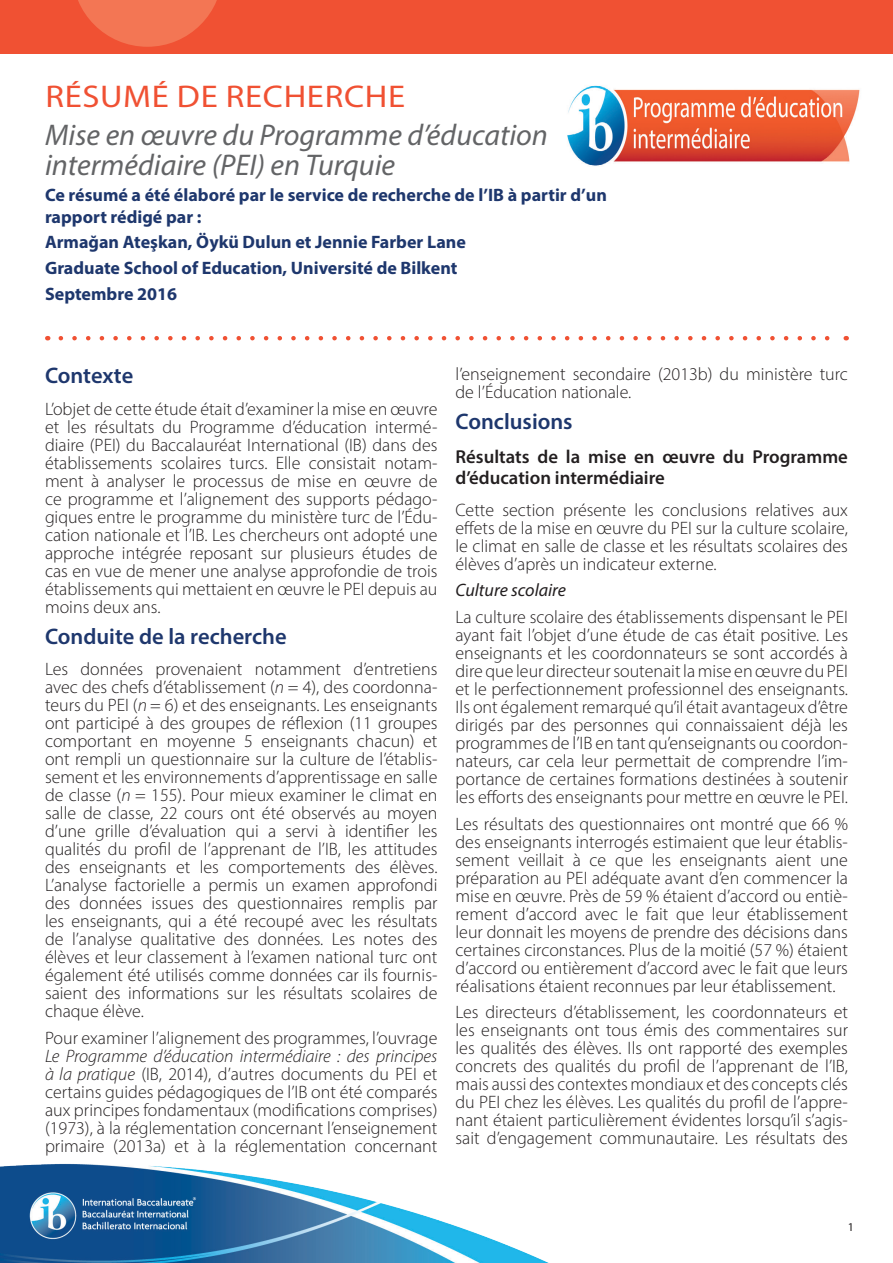
<style>
.page{position:relative;width:893px;height:1263px;background:#fff}
.page>*{position:absolute;margin:0;border:0;box-sizing:border-box;transform-origin:0 0}
.Research_main_headin{font:31.5px "Myriad Pro";letter-spacing:.02em;color:#f05133;scale:1.1 1}
.Study_title{font:italic 30px/30px "Myriad Pro";color:#636466}
.Heading_1_-_dark_blu{font:600 22.5px "Myriad Pro";color:#1e376d}
.Body_subheading{font:600 18.75px/21px "Myriad Pro";color:#231f20}
.Main_body{font:300 18px/18px "Myriad Pro";color:#231f20;text-align:justify}
.Credit{font:700 18px/21.6px "Myriad Pro";color:#1e376d}
.Sub_sub_heading{font:italic 18px "Myriad Pro";color:#231f20}
.t1{font:12px "Myriad Pro";color:#231f20}
.s1{font-style:italic}
</style>
<div class="page">
<div style="left:0;top:0;width:893px;height:54px;background:#f05133"></div>
<svg style="left:78px;top:0;width:139px;height:47px"></svg>
<img style="left:0;top:1163px;width:549px;height:100px">
<svg style="left:61px;top:336px;width:769px;height:4px"></svg>
<img style="left:567px;top:85px;width:293px;height:81px">
<p class="Research_main_headin" style="left:45px;top:77px;width:329px">RÉSUMÉ DE RECHERCHE</p>
<p class="Study_title" style="left:45px;top:119px;width:504px">Mise en œuvre du Programme d’éducation intermédiaire (PEI) en Turquie</p>
<p class="Credit" style="left:45px;top:183px;width:563px">Ce résumé a été élaboré par le service de recherche de l’IB à partir d’un rapport rédigé par :</p>
<p class="Credit" style="left:45px;top:231px;width:422px">Armağan Ateşkan, Öykü Dulun et Jennie Farber Lane</p>
<p class="Credit" style="left:45px;top:257px;width:414px">Graduate School of Education, Université de Bilkent</p>
<p class="Credit" style="left:45px;top:283px;width:134px">Septembre 2016</p>
<p class="Heading_1_-_dark_blu" style="left:45px;top:361px;width:90px">Contexte</p>
<p class="Main_body" style="left:45px;top:400px;width:394px">L’objet de cette étude était d’examiner la mise en œuvre et les résultats du Programme d’éducation intermé&shy;diaire (PEI) du Baccalauréat International (IB) dans des établissements scolaires turcs. Elle consistait notam&shy;ment à analyser le processus de mise en œuvre de ce programme et l’alignement des supports pédago&shy;giques entre le programme du ministère turc de l’Édu&shy;cation nationale et l’IB. Les chercheurs ont adopté une approche intégrée reposant sur plusieurs études de cas en vue de mener une analyse approfondie de trois établissements qui mettaient en œuvre le PEI depuis au moins deux ans.</p>
<p class="Heading_1_-_dark_blu" style="left:45px;top:622px;width:243px">Conduite de la recherche</p>
<p class="Main_body" style="left:45px;top:660px;width:394px">Les données provenaient notamment d’entretiens avec des chefs d’établissement (<span class="s1">n</span> = 4), des coordonna&shy;teurs du PEI (<span class="s1">n</span> = 6) et des enseignants. Les enseignants ont participé à des groupes de réflexion (11 groupes comportant en moyenne 5 enseignants chacun) et ont rempli un questionnaire sur la culture de l’établis&shy;sement et les environnements d’apprentissage en salle de classe (<span class="s1">n</span> = 155). Pour mieux examiner le climat en salle de classe, 22 cours ont été observés au moyen d’une grille d’évaluation qui a servi à identifier les qualités du profil de l’apprenant de l’IB, les attitudes des enseignants et les comportements des élèves.<br>L’analyse factorielle a permis un examen approfondi des données issues des questionnaires remplis par les enseignants, qui a été recoupé avec les résultats de l’analyse qualitative des données. Les notes des élèves et leur classement à l’examen national turc ont également été utilisés comme données car ils fournis&shy;saient des informations sur les résultats scolaires de chaque élève.</p>
<p class="Main_body" style="left:45px;top:1029px;width:394px">Pour examiner l’alignement des programmes, l’ouvrage <span class="s1">Le Programme d’éducation intermédiaire : des principes à la pratique</span> (IB, 2014), d’autres documents du PEI et certains guides pédagogiques de l’IB ont été comparés aux principes fondamentaux (modifications comprises) (1973), à la réglementation concernant l’enseignement primaire (2013a) et à la réglementation concernant</p>
<p class="Main_body" style="left:455px;top:365px;width:394px">l’enseignement secondaire (2013b) du ministère turc de l’Éducation nationale.</p>
<p class="Heading_1_-_dark_blu" style="left:455px;top:407px;width:119px">Conclusions</p>
<p class="Body_subheading" style="left:455px;top:446px;width:394px">Résultats de la mise en œuvre du Programme d’éducation intermédiaire</p>
<p class="Main_body" style="left:455px;top:501px;width:394px">Cette section présente les conclusions relatives aux effets de la mise en œuvre du PEI sur la culture scolaire, le climat en salle de classe et les résultats scolaires des élèves d’après un indicateur externe.</p>
<p class="Sub_sub_heading" style="left:455px;top:579px;width:112px">Culture scolaire</p>
<p class="Main_body" style="left:455px;top:608px;width:394px">La culture scolaire des établissements dispensant le PEI ayant fait l’objet d’une étude de cas était positive. Les enseignants et les coordonnateurs se sont accordés à dire que leur directeur soutenait la mise en œuvre du PEI et le perfectionnement professionnel des enseignants.<br>Ils ont également remarqué qu’il était avantageux d’être dirigés par des personnes qui connaissaient déjà les programmes de l’IB en tant qu’enseignants ou coordon&shy;nateurs, car cela leur permettait de comprendre l’im&shy;portance de certaines formations destinées à soutenir les efforts des enseignants pour mettre en œuvre le PEI.</p>
<p class="Main_body" style="left:455px;top:814px;width:394px">Les résultats des questionnaires ont montré que 66 % des enseignants interrogés estimaient que leur établis&shy;sement veillait à ce que les enseignants aient une préparation au PEI adéquate avant d’en commencer la mise en œuvre. Près de 59 % étaient d’accord ou entiè&shy;rement d’accord avec le fait que leur établissement leur donnait les moyens de prendre des décisions dans certaines circonstances. Plus de la moitié (57 %) étaient d’accord ou entièrement d’accord avec le fait que leurs réalisations étaient reconnues par leur établissement.</p>
<p class="Main_body" style="left:455px;top:1003px;width:394px">Les directeurs d’établissement, les coordonnateurs et les enseignants ont tous émis des commentaires sur les qualités des élèves. Ils ont rapporté des exemples concrets des qualités du profil de l’apprenant de l’IB, mais aussi des contextes mondiaux et des concepts clés du PEI chez les élèves. Les qualités du profil de l’appre&shy;nant étaient particulièrement évidentes lorsqu’il s’agis&shy;sait d’engagement communautaire. Les résultats des</p>
<p class="t1" style="left:848px;top:1220px;width:8px">1</p>
</div>
